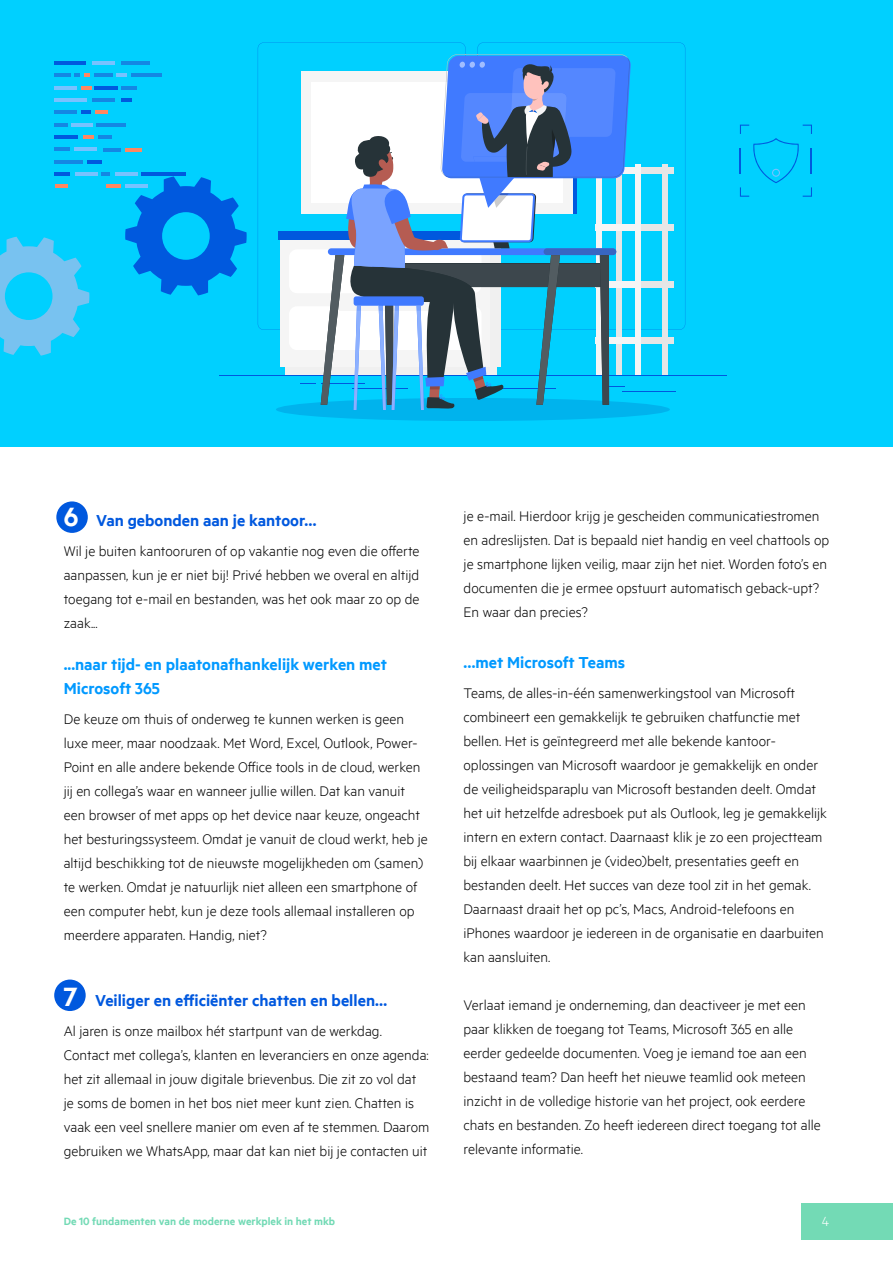
<style>
.page{position:relative;width:893px;height:1263px;background:#fff}
.page>*{position:absolute;margin:0;border:0;box-sizing:border-box;transform-origin:0 0}
.t1{font:18px/24px "Ouxsfxpkyakyrclmbadnfkjmhdx";color:#09f}
.t2{font:18px "Ouxsfxpkyakyrclmbadnfkjmhdx";color:#0058de}
.t3{font:15.75px/24px "Abnjjjatxfmnpmgnqdvhiqjetco";color:#000}
.t4{font:15px "Abnjjjatxfmnpmgnqdvhiqjetco";color:#fff}
.t5{font:12px "Ouxsfxpkyakyrclmbadnfkjmhdx";color:#73dab5}
.s1{font-size:30px;color:#fff}
</style>
<div class="page">
<div style="left:0;top:0;width:893px;height:446px;background:#00d0ff"></div>
<div style="left:56px;top:501px;width:32px;height:32px;background:#0058de;border-radius:50%"></div>
<div style="left:54px;top:979px;width:32px;height:32px;background:#0058de;border-radius:50%"></div>
<div style="left:801px;top:1203px;width:92px;height:36px;background:#73dab5"></div>
<hr style="left:219px;top:375px;width:508px;height:1px;background:#0058de">
<hr style="left:622px;top:391px;width:54px;height:1px;background:#0058de">
<svg style="left:477px;top:43px;width:208px;height:287px"></svg>
<div style="left:285px;top:366px;width:211px;height:9px;background:#f0f0f0"></div>
<div style="left:281px;top:240px;width:209px;height:126px;background:#f5f5f5"></div>
<div style="left:278px;top:232px;width:214px;height:8px;background:#0058de"></div>
<div style="left:289px;top:249px;width:192px;height:44px;background:#fff;border-radius:8px"></div>
<div style="left:289px;top:306px;width:192px;height:44px;background:#fff;border-radius:8px"></div>
<div style="left:641px;top:281px;width:32px;height:6px;background:#e6e6e6"></div>
<div style="left:596px;top:281px;width:45px;height:6px;background:#f5f5f5"></div>
<div style="left:641px;top:338px;width:32px;height:6px;background:#e6e6e6"></div>
<div style="left:596px;top:338px;width:45px;height:6px;background:#f5f5f5"></div>
<div style="left:641px;top:168px;width:32px;height:6px;background:#e6e6e6"></div>
<div style="left:596px;top:168px;width:45px;height:6px;background:#f5f5f5"></div>
<div style="left:641px;top:224px;width:32px;height:7px;background:#e6e6e6"></div>
<div style="left:596px;top:224px;width:45px;height:7px;background:#f5f5f5"></div>
<div style="left:662px;top:164px;width:5px;height:211px;background:#e6e6e6"></div>
<div style="left:635px;top:164px;width:6px;height:211px;background:#f5f5f5"></div>
<div style="left:301px;top:71px;width:272px;height:143px;background:#f5f5f5"></div>
<div style="left:311px;top:83px;width:252px;height:120px;background:#fff"></div>
<div style="left:276px;top:398px;width:394px;height:23px;background:#00b3ed;border-radius:50%"></div>
<svg style="left:321px;top:54px;width:310px;height:356px"></svg>
<svg style="left:125px;top:176px;width:122px;height:119px"></svg>
<svg style="left:0;top:237px;width:89px;height:119px"></svg>
<svg style="left:740px;top:125px;width:72px;height:72px"></svg>
<hr style="left:54px;top:61px;width:32px;height:4px;background:#0059de">
<hr style="left:95px;top:86px;width:23px;height:3px;background:#0059de">
<hr style="left:122px;top:86px;width:15px;height:3px;background:#1487e3">
<hr style="left:54px;top:148px;width:16px;height:3px;background:#1487e3">
<hr style="left:54px;top:135px;width:24px;height:4px;background:#0059de">
<hr style="left:88px;top:160px;width:14px;height:3px;background:#0059de">
<hr style="left:54px;top:160px;width:29px;height:3px;background:#1487e3">
<hr style="left:54px;top:172px;width:16px;height:4px;background:#0059de">
<hr style="left:92px;top:61px;width:23px;height:4px;background:#78c2ff">
<hr style="left:92px;top:98px;width:23px;height:3px;background:#1487e3">
<hr style="left:71px;top:123px;width:22px;height:3px;background:#78c2ff">
<hr style="left:96px;top:123px;width:30px;height:3px;background:#1487e3">
<hr style="left:54px;top:111px;width:23px;height:3px;background:#1487e3">
<hr style="left:54px;top:123px;width:14px;height:3px;background:#1487e3">
<svg style="left:81px;top:111px;width:27px;height:3px"></svg>
<svg style="left:55px;top:185px;width:13px;height:3px"></svg>
<hr style="left:54px;top:86px;width:23px;height:3px;background:#78c2ff">
<hr style="left:74px;top:148px;width:23px;height:3px;background:#78c2ff">
<hr style="left:75px;top:172px;width:22px;height:4px;background:#78c2ff">
<hr style="left:115px;top:172px;width:23px;height:4px;background:#78c2ff">
<hr style="left:54px;top:98px;width:33px;height:3px;background:#78c2ff">
<hr style="left:125px;top:185px;width:23px;height:3px;background:#78c2ff">
<hr style="left:121px;top:61px;width:29px;height:4px;background:#1487e3">
<hr style="left:125px;top:148px;width:17px;height:3px;background:#ff8761">
<svg style="left:121px;top:98px;width:10px;height:3px"></svg>
<hr style="left:54px;top:74px;width:17px;height:3px;background:#1487e3">
<hr style="left:98px;top:135px;width:13px;height:4px;background:#1487e3">
<hr style="left:142px;top:172px;width:44px;height:4px;background:#0059de">
<svg style="left:75px;top:74px;width:14px;height:3px"></svg>
<hr style="left:106px;top:185px;width:14px;height:3px;background:#ff8761">
<hr style="left:131px;top:74px;width:31px;height:3px;background:#1487e3">
<hr style="left:103px;top:148px;width:18px;height:3px;background:#1487e3">
<svg style="left:101px;top:172px;width:9px;height:4px"></svg>
<svg style="left:116px;top:74px;width:11px;height:3px"></svg>
<svg style="left:81px;top:86px;width:10px;height:3px"></svg>
<hr style="left:83px;top:135px;width:10px;height:4px;background:#ff8761">
<hr style="left:94px;top:74px;width:18px;height:3px;background:#1487e3">
<p class="t2" style="left:64px;top:509px;width:254px"><span class="s1">6</span> Van gebonden aan je kantoor…</p>
<p class="t3" style="left:64px;top:538px;width:357px;text-align:justify">Wil je buiten kantooruren of op vakantie nog even die offerte aanpassen, kun je er niet bij! Privé hebben we overal en altijd toegang tot e-mail en bestanden, was het ook maar zo op de zaak...</p>
<p class="t1" style="left:64px;top:652px;width:325px">...naar tijd- en plaatonafhankelijk werken met<br>Microsoft 365</p>
<p class="t3" style="left:64px;top:706px;width:366px">De keuze om thuis of onderweg te kunnen werken is geen luxe meer, maar noodzaak. Met Word, Excel, Outlook, Power-Point en alle andere bekende Office tools in de cloud, werken jij en collega’s waar en wanneer jullie willen. Dat kan vanuit een browser of met apps op het device naar keuze, ongeacht het besturingssysteem. Omdat je vanuit de cloud werkt, heb je altijd beschikking tot de nieuwste mogelijkheden om (samen) te werken. Omdat je natuurlijk niet alleen een smartphone of een computer hebt, kun je deze tools allemaal installeren op meerdere apparaten. Handig, niet?</p>
<p class="t2" style="left:64px;top:989px;width:325px"><span class="s1">7</span> Veiliger en efficiënter chatten en bellen…</p>
<p class="t3" style="left:64px;top:1018px;width:367px">Al jaren is onze mailbox hét startpunt van de werkdag.<br>Contact met collega’s, klanten en leveranciers en onze agenda: het zit allemaal in jouw digitale brievenbus. Die zit zo vol dat je soms de bomen in het bos niet meer kunt zien. Chatten is vaak een veel snellere manier om even af te stemmen. Daarom gebruiken we WhatsApp, maar dat kan niet bij je contacten uit</p>
<p class="t3" style="left:463px;top:503px;width:367px">je e-mail. Hierdoor krijg je gescheiden communicatiestromen en adreslijsten. Dat is bepaald niet handig en veel chattools op je smartphone lijken veilig, maar zijn het niet. Worden foto’s en documenten die je ermee opstuurt automatisch geback-upt?<br>En waar dan precies?</p>
<p class="t1" style="left:463px;top:650px;width:163px">…met Microsoft Teams</p>
<p class="t3" style="left:463px;top:680px;width:365px">Teams, de alles-in-één samenwerkingstool van Microsoft combineert een gemakkelijk te gebruiken chatfunctie met bellen. Het is geïntegreerd met alle bekende kantoor&shy;oplossingen van Microsoft waardoor je gemakkelijk en onder de veiligheidsparaplu van Microsoft bestanden deelt. Omdat het uit hetzelfde adresboek put als Outlook, leg je gemakkelijk intern en extern contact. Daarnaast klik je zo een projectteam bij elkaar waarbinnen je (video)belt, presentaties geeft en bestanden deelt. Het succes van deze tool zit in het gemak.<br>Daarnaast draait het op pc’s, Macs, Android-telefoons en iPhones waardoor je iedereen in de organisatie en daarbuiten kan aansluiten.</p>
<p class="t3" style="left:463px;top:992px;width:359px">Verlaat iemand je onderneming, dan deactiveer je met een paar klikken de toegang tot Teams, Microsoft 365 en alle eerder gedeelde documenten. Voeg je iemand toe aan een bestaand team? Dan heeft het nieuwe teamlid ook meteen inzicht in de volledige historie van het project, ook eerdere chats en bestanden. Zo heeft iedereen direct toegang tot alle relevante informatie.</p>
<p class="t5" style="left:64px;top:1214px;width:273px">De 10 fundamenten van de moderne werkplek in het mkb</p>
<p class="t4" style="left:822px;top:1213px;width:9px">4</p>
</div>
